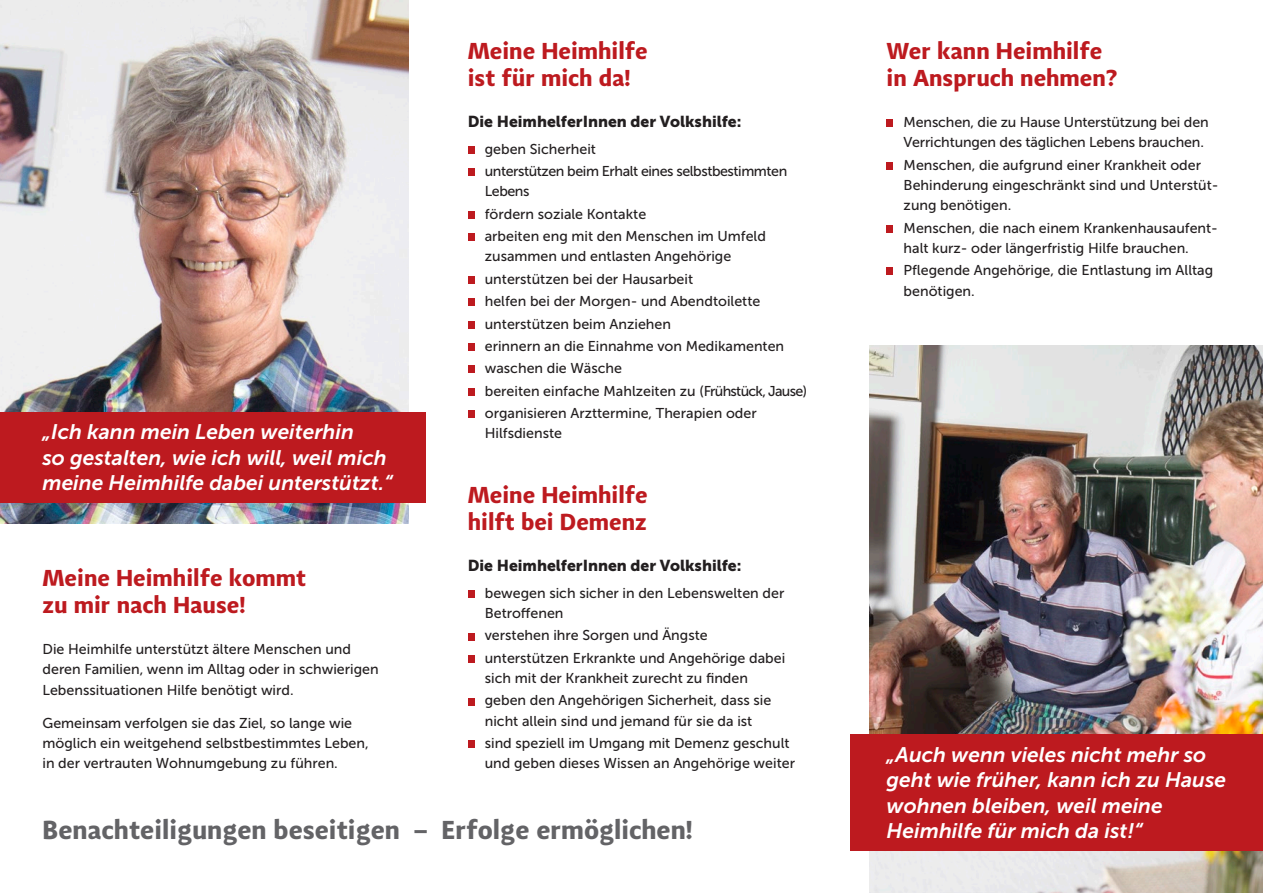
<style>
.page{position:relative;width:1263px;height:893px;background:#fff}
.page>*{position:absolute;margin:0;border:0;box-sizing:border-box;transform-origin:0 0}
.t1{font:700 27px "Adagio Sans";color:#636366}
.t2{font:700 24px/27px "Adagio Sans";color:#bd1a1f}
.t3{font:italic 21px/25.2px "Museo Sans 700";color:#fff}
.t4{font:15.75px "Museo Sans 900";color:#231f20}
.t5{font:14.25px/22.4px "Museo Sans 500";color:#231f20}
.t6{font:14.25px/22.4px "Museo Sans 500";letter-spacing:-.03em;color:#231f20}
</style>
<div class="page">
<img style="left:0;top:0;width:408px;height:524px">
<img style="left:870px;top:345px;width:393px;height:548px">
<div style="left:468px;top:146px;width:6px;height:8px;background:#bd1a1f"></div>
<div style="left:468px;top:169px;width:6px;height:7px;background:#bd1a1f"></div>
<div style="left:468px;top:211px;width:6px;height:8px;background:#bd1a1f"></div>
<div style="left:468px;top:234px;width:6px;height:7px;background:#bd1a1f"></div>
<div style="left:468px;top:276px;width:6px;height:8px;background:#bd1a1f"></div>
<div style="left:468px;top:299px;width:6px;height:7px;background:#bd1a1f"></div>
<div style="left:468px;top:321px;width:6px;height:7px;background:#bd1a1f"></div>
<div style="left:468px;top:343px;width:6px;height:8px;background:#bd1a1f"></div>
<div style="left:468px;top:366px;width:6px;height:7px;background:#bd1a1f"></div>
<div style="left:468px;top:388px;width:6px;height:8px;background:#bd1a1f"></div>
<div style="left:468px;top:410px;width:6px;height:8px;background:#bd1a1f"></div>
<div style="left:468px;top:590px;width:6px;height:8px;background:#bd1a1f"></div>
<div style="left:468px;top:633px;width:6px;height:7px;background:#bd1a1f"></div>
<div style="left:468px;top:655px;width:6px;height:8px;background:#bd1a1f"></div>
<div style="left:468px;top:698px;width:6px;height:7px;background:#bd1a1f"></div>
<div style="left:468px;top:740px;width:6px;height:8px;background:#bd1a1f"></div>
<div style="left:887px;top:120px;width:6px;height:7px;background:#bd1a1f"></div>
<div style="left:887px;top:162px;width:6px;height:8px;background:#bd1a1f"></div>
<div style="left:887px;top:225px;width:6px;height:8px;background:#bd1a1f"></div>
<div style="left:887px;top:268px;width:6px;height:7px;background:#bd1a1f"></div>
<div style="left:850px;top:734px;width:413px;height:116px;background:#bd1a1f"></div>
<div style="left:0;top:412px;width:425px;height:90px;background:#bd1a1f"></div>
<h3 class="t3" style="left:43px;top:419px;width:352px">„Ich kann mein Leben weiterhin<br>so gestalten, wie ich will, weil mich meine Heimhilfe dabei unterstützt.“</h3>
<h2 class="t2" style="left:43px;top:564px;width:265px">Meine Heimhilfe kommt zu mir nach Hause!</h2>
<p class="t5" style="left:43px;top:639px;width:338px;line-height:20.2px">Die Heimhilfe unterstützt ältere Menschen und deren Familien, wenn im Alltag oder in schwierigen<br>Lebenssituationen Hilfe benötigt wird.</p>
<p class="t5" style="left:43px;top:713px;width:328px;line-height:20.2px">Gemeinsam verfolgen sie das Ziel, so lange wie möglich ein weitgehend selbstbestimmtes Leben, in der vertrauten Wohnumgebung zu führen.</p>
<h2 class="t2" style="left:468px;top:37px;width:181px">Meine Heimhilfe ist für mich da!</h2>
<p class="t4" style="left:468px;top:113px;width:275px">Die HeimhelferInnen der Volkshilfe:</p>
<p class="t6" style="left:485px;top:138px;width:304px">geben Sicherheit<br>unterstützen beim Erhalt eines selbstbestimmten</p>
<p class="t5" style="left:485px;top:180px;width:283px">Lebens<br>fördern soziale Kontakte<br>arbeiten eng mit den Menschen im Umfeld</p>
<p class="t5" style="left:485px;top:245px;width:324px">zusammen und entlasten Angehörige unterstützen bei der Hausarbeit<br>helfen bei der Morgen- und Abendtoilette unterstützen beim Anziehen<br>erinnern an die Einnahme von Medikamenten waschen die Wäsche<br>bereiten einfache Mahlzeiten zu (Frühstück, Jause) organisieren Arzttermine, Therapien oder</p>
<p class="t5" style="left:485px;top:422px;width:79px">Hilfsdienste</p>
<h2 class="t2" style="left:468px;top:481px;width:181px">Meine Heimhilfe hilft bei Demenz</h2>
<p class="t4" style="left:468px;top:557px;width:275px">Die HeimhelferInnen der Volkshilfe:</p>
<p class="t5" style="left:485px;top:583px;width:301px;line-height:20.2px">bewegen sich sicher in den Lebenswelten der<br>Betroffenen</p>
<p class="t5" style="left:485px;top:624px;width:302px">verstehen ihre Sorgen und Ängste unterstützen Erkrankte und Angehörige dabei</p>
<p class="t5" style="left:485px;top:667px;width:288px">sich mit der Krankheit zurecht zu finden geben den Angehörigen Sicherheit, dass sie</p>
<p class="t5" style="left:485px;top:709px;width:306px">nicht allein sind und jemand für sie da ist<br>sind speziell im Umgang mit Demenz geschult</p>
<p class="t5" style="left:485px;top:752px;width:312px">und geben dieses Wissen an Angehörige weiter</p>
<h1 class="t1" style="left:43px;top:811px;width:651px">Benachteiligungen beseitigen – Erfolge ermöglichen!</h1>
<h2 class="t2" style="left:887px;top:37px;width:233px">Wer kann Heimhilfe in Anspruch nehmen?</h2>
<p class="t5" style="left:904px;top:112px;width:307px;line-height:20.2px">Menschen, die zu Hause Unterstützung bei den<br>Verrichtungen des täglichen Lebens brauchen.</p>
<p class="t5" style="left:904px;top:155px;width:316px;line-height:20.2px">Menschen, die aufgrund einer Krankheit oder<br>Behinderung eingeschränkt sind und Unterstüt&shy;zung benötigen.</p>
<p class="t5" style="left:904px;top:218px;width:316px;line-height:20.2px">Menschen, die nach einem Krankenhausaufent&shy;halt kurz- oder längerfristig Hilfe brauchen.</p>
<p class="t5" style="left:904px;top:260px;width:311px;line-height:20.2px">Pflegende Angehörige, die Entlastung im Alltag benötigen.</p>
<h3 class="t3" style="left:887px;top:742px;width:341px">„Auch wenn vieles nicht mehr so geht wie früher, kann ich zu Hause wohnen bleiben, weil meine<br>Heimhilfe für mich da ist!“</h3>
</div>
